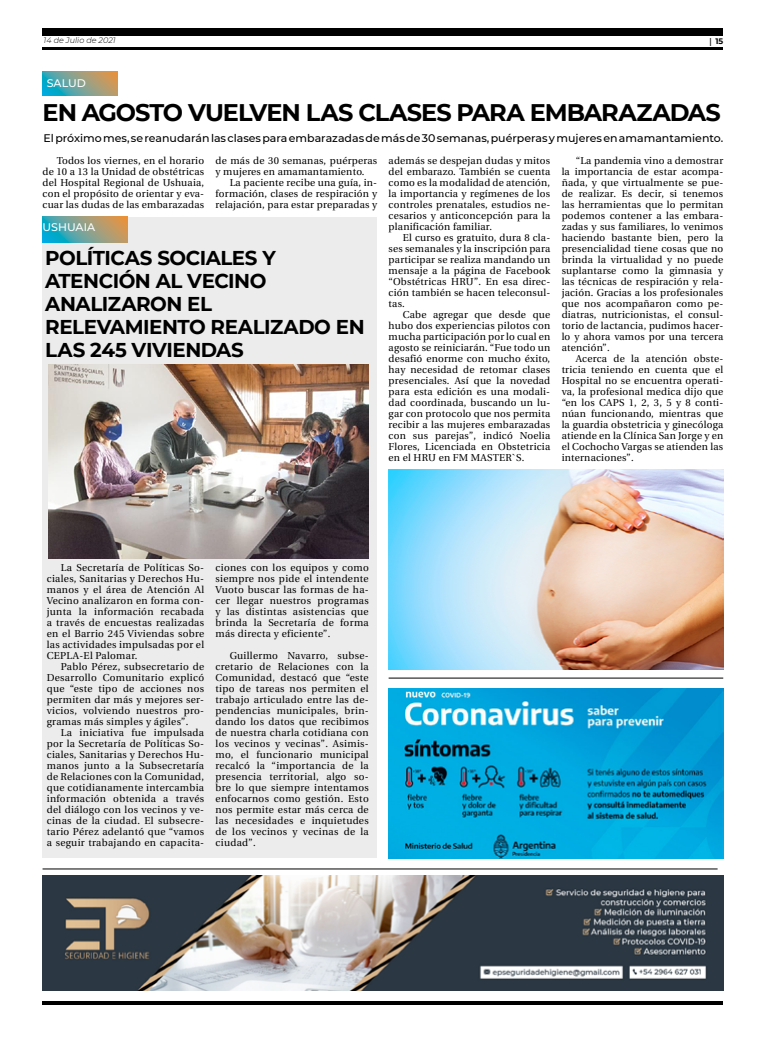
<style>
.page{position:relative;width:780px;height:1049px;background:#fff}
.page>*{position:absolute;margin:0;border:0;box-sizing:border-box;transform-origin:0 0}
.t1{font:700 24px "Montserrat";letter-spacing:-.04em;color:#000}
.t2{font:700 20px/23px "Montserrat";letter-spacing:-.025em;color:#000}
.t3{font:500 11px "Montserrat";color:#000}
.t4{font:500 11px "Montserrat";color:#fff}
.t5{font:10px/11px "Utopia";letter-spacing:.02em;color:#000;text-align:justify}
.t6{font:italic 300 8px "Montserrat";color:#000}
.t7{font:700 8px "Montserrat";color:#000}
.s1{font-family:"Utopia"}
</style>
<div class="page">
<hr style="left:43px;top:48px;width:680px;height:2px;background:#000">
<div style="left:43px;top:28px;width:680px;height:7px;background:#000"></div>
<hr style="left:43px;top:1001px;width:680px;height:4px;background:#000">
<div style="left:43px;top:217px;width:334px;height:640px;background:#ececed"></div>
<svg style="left:43px;top:217px;width:85px;height:26px;background:#7aa18f"></svg>
<img style="left:43px;top:875px;width:680px;height:115px">
<svg style="left:43px;top:72px;width:75px;height:24px;background:#7aa18f"></svg>
<hr style="left:43px;top:868px;width:674px;height:1px;background:#000">
<img style="left:388px;top:469px;width:335px;height:200px">
<img style="left:48px;top:364px;width:320px;height:194px">
<img style="left:388px;top:688px;width:335px;height:170px">
<hr style="left:388px;top:677px;width:335px;height:1px;background:#000">
<p class="t6" style="left:44px;top:35px;width:74px">14 de Julio de 2021</p>
<p class="t7" style="left:709px;top:35px;width:15px"><span class="s1">|</span> 15</p>
<p class="t4" style="left:47px;top:76px;width:41px">SALUD</p>
<h1 class="t1" style="left:43px;top:95px;width:679px">EN AGOSTO VUELVEN LAS CLASES PARA EMBARAZADAS</h1>
<p class="t3" style="left:44px;top:131px;width:681px">El próximo mes, se reanudarán las clases para embarazadas de más de 30 semanas, puérperas y mujeres en amamantamiento.</p>
<p class="t5" style="left:43px;top:155px;width:163px;text-indent:14px">Todos los viernes, en el horario de 10 a 13 la Unidad de obstétricas del Hospital Regional de Ushuaia, con el propósito de orientar y eva&shy;cuar las dudas de las embarazadas</p>
<p class="t4" style="left:43px;top:219px;width:54px">USHUAIA</p>
<p class="t5" style="left:215px;top:155px;width:163px">de más de 30 semanas, puérperas y mujeres en amamantamiento.</p>
<p class="t5" style="left:215px;top:177px;width:163px;text-indent:14px">La paciente recibe una guía, in&shy;formación, clases de respiración y relajación, para estar preparadas y</p>
<h2 class="t2" style="left:45px;top:245px;width:321px">POLÍTICAS SOCIALES Y<br>ATENCIÓN AL VECINO<br>ANALIZARON EL<br>RELEVAMIENTO REALIZADO EN<br>LAS 245 VIVIENDAS</h2>
<p class="t5" style="left:388px;top:155px;width:163px">además se despejan dudas y mitos del embarazo. También se cuenta como es la modalidad de atención, la importancia y regímenes de los controles prenatales, estudios ne&shy;cesarios y anticoncepción para la planificación familiar.</p>
<p class="t5" style="left:388px;top:232px;width:163px;text-indent:14px">El curso es gratuito, dura 8 cla&shy;ses semanales y la inscripción para participar se realiza mandando un mensaje a la página de Facebook “Obstétricas HRU”. En esa direc&shy;ción también se hacen teleconsul&shy;tas.</p>
<p class="t5" style="left:388px;top:309px;width:163px;text-indent:14px">Cabe agregar que desde que hubo dos experiencias pilotos con mucha participación por lo cual en agosto se reiniciarán. “Fue todo un desafió enorme con mucho éxito, hay necesidad de retomar clases presenciales. Así que la novedad para esta edición es una modali&shy;dad coordinada, buscando un lu&shy;gar con protocolo que nos permita recibir a las mujeres embarazadas con sus parejas”, indicó Noelia Flores, Licenciada en Obstetricia en el HRU en FM MASTER`S.</p>
<p class="t5" style="left:561px;top:155px;width:163px;text-indent:14px">“La pandemia vino a demostrar la importancia de estar acompa&shy;ñada, y que virtualmente se pue&shy;de realizar. Es decir, si tenemos las herramientas que lo permitan podemos contener a las embara&shy;zadas y sus familiares, lo venimos haciendo bastante bien, pero la presencialidad tiene cosas que no brinda la virtualidad y no puede suplantarse como la gimnasia y las técnicas de respiración y rela&shy;jación. Gracias a los profesionales que nos acompañaron como pe&shy;diatras, nutricionistas, el consul&shy;torio de lactancia, pudimos hacer&shy;lo y ahora vamos por una tercera atención”.</p>
<p class="t5" style="left:561px;top:353px;width:163px;text-indent:14px">Acerca de la atención obste&shy;tricia teniendo en cuenta que el Hospital no se encuentra operati&shy;va, la profesional medica dijo que “en los CAPS 1, 2, 3, 5 y 8 conti&shy;núan funcionando, mientras que la guardia obstetricia y ginecóloga atiende en la Clínica San Jorge y en el Cochocho Vargas se atienden las internaciones”.</p>
<p class="t5" style="left:47px;top:562px;width:159px;text-indent:14px">La Secretaría de Políticas So&shy;ciales, Sanitarias y Derechos Hu&shy;manos y el área de Atención Al Vecino analizaron en forma con&shy;junta la información recabada a través de encuestas realizadas en el Barrio 245 Viviendas sobre las actividades impulsadas por el CEPLA-El Palomar.</p>
<p class="t5" style="left:47px;top:661px;width:159px;text-indent:14px">Pablo Pérez, subsecretario de Desarrollo Comunitario explicó que “este tipo de acciones nos permiten dar más y mejores ser&shy;vicios, volviendo nuestros pro&shy;gramas más simples y ágiles”.</p>
<p class="t5" style="left:47px;top:727px;width:159px;text-indent:14px">La iniciativa fue impulsada por la Secretaría de Políticas So&shy;ciales, Sanitarias y Derechos Hu&shy;manos junto a la Subsecretaría de Relaciones con la Comunidad, que cotidianamente intercambia información obtenida a través del diálogo con los vecinos y ve&shy;cinas de la ciudad. El subsecre&shy;tario Pérez adelantó que “vamos a seguir trabajando en capacita-</p>
<p class="t5" style="left:215px;top:562px;width:155px">ciones con los equipos y como siempre nos pide el intendente Vuoto buscar las formas de ha&shy;cer llegar nuestros programas y las distintas asistencias que brinda la Secretaría de forma más directa y eficiente”.</p>
<p class="t5" style="left:215px;top:650px;width:155px;text-indent:14px">Guillermo Navarro, subse&shy;cretario de Relaciones con la Comunidad, destacó que “este tipo de tareas nos permiten el trabajo articulado entre las de&shy;pendencias municipales, brin&shy;dando los datos que recibimos de nuestra charla cotidiana con los vecinos y vecinas”. Asimis&shy;mo, el funcionario municipal recalcó la “importancia de la presencia territorial, algo so&shy;bre lo que siempre intentamos enfocarnos como gestión. Esto nos permite estar más cerca de las necesidades e inquietudes de los vecinos y vecinas de la ciudad”.</p>
</div>
